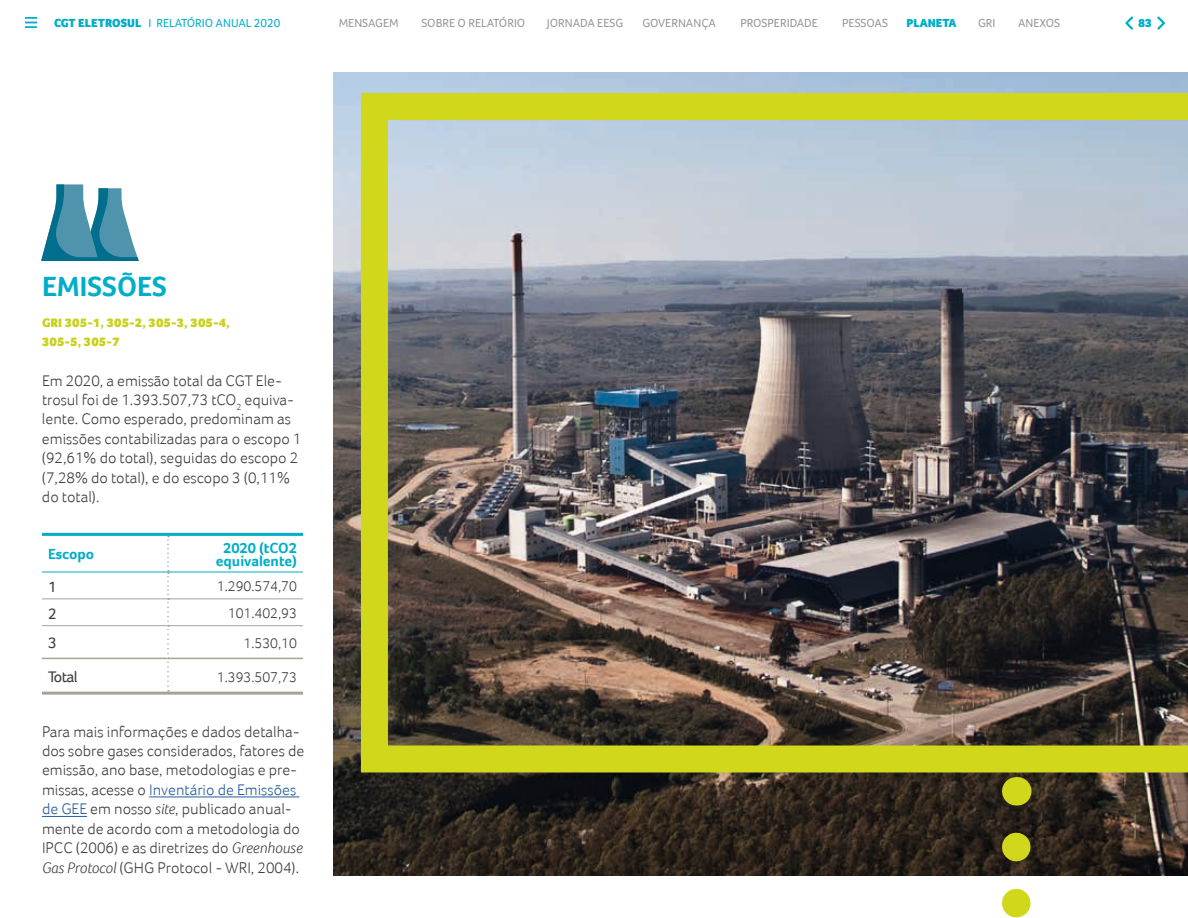
<style>
.page{position:relative;width:1188px;height:918px;background:#fff}
.page>*{position:absolute;margin:0;border:0;box-sizing:border-box;transform-origin:0 0}
.t1{font:700 28.5px "Foco";color:#00aec7}
.t2{font:300 15.75px/19.5px "Foco";color:#3d3d3c}
.t3{font:15.75px "Foco";letter-spacing:-.04em;color:#3d3d3c}
.t4{font:700 15px/13.5px "Foco";color:#00aec7;text-align:center}
.t5{font:300 14.55px "Foco";color:#3d3d3c}
.t6{font:900 12.75px/19.5px "Foco";color:#c9d11d}
.t7{font:12px "Foco";color:#949699}
.t8{font:12px "Foco";color:#00aec7}
.t9{font:900 12px "Foco";color:#00aec7}
.s1{font-weight:900}
.s2{color:#275b9c}
.s3{font-style:italic}
</style>
<div class="page">
<svg style="left:25px;top:17px;width:12px;height:11px"></svg>
<svg style="left:1157px;top:16px;width:8px;height:14px"></svg>
<svg style="left:1125px;top:16px;width:9px;height:14px"></svg>
<img style="left:333px;top:72px;width:855px;height:804px">
<img style="left:361px;top:93px;width:827px;height:679px">
<svg style="left:41px;top:184px;width:98px;height:77px"></svg>
<hr style="left:42px;top:533px;width:126px;height:3px;background:#00aec7">
<hr style="left:168px;top:533px;width:135px;height:3px;background:#00aec7">
<hr style="left:42px;top:572px;width:126px;height:1px;background:#00aec7">
<hr style="left:168px;top:572px;width:135px;height:1px;background:#00aec7">
<hr style="left:42px;top:658px;width:125px;height:1px;background:#aaa196">
<hr style="left:169px;top:658px;width:134px;height:1px;background:#aaa196">
<hr style="left:42px;top:598px;width:125px;height:1px;background:#aaa196">
<hr style="left:169px;top:598px;width:134px;height:1px;background:#aaa196">
<hr style="left:42px;top:625px;width:125px;height:1px;background:#aaa196">
<hr style="left:169px;top:625px;width:134px;height:1px;background:#aaa196">
<hr style="left:42px;top:692px;width:126px;height:3px;background:#aaa196">
<hr style="left:168px;top:692px;width:135px;height:3px;background:#aaa196">
<svg style="left:167px;top:536px;width:2px;height:156px"></svg>
<hr style="left:149px;top:797px;width:150px;height:1px;background:#275b9c">
<hr style="left:42px;top:816px;width:45px;height:1px;background:#275b9c">
<svg style="left:1002px;top:819px;width:29px;height:84px"></svg>
<svg style="left:1016px;top:777px;width:1px;height:29px"></svg>
<p class="t8" style="left:54px;top:15px;width:228px"><span class="s1">CGT ELETROSUL</span> I RELATÓRIO ANUAL 2020</p>
<p class="t7" style="left:339px;top:15px;width:61px">MENSAGEM</p>
<p class="t7" style="left:421px;top:15px;width:105px">SOBRE O RELATÓRIO</p>
<p class="t7" style="left:547px;top:15px;width:78px">JORNADA EESG</p>
<p class="t7" style="left:642px;top:15px;width:75px">GOVERNANÇA</p>
<p class="t7" style="left:741px;top:15px;width:79px">PROSPERIDADE</p>
<p class="t7" style="left:842px;top:15px;width:47px">PESSOAS</p>
<p class="t9" style="left:906px;top:15px;width:52px">PLANETA</p>
<p class="t7" style="left:978px;top:15px;width:19px">GRI</p>
<p class="t7" style="left:1018px;top:15px;width:43px">ANEXOS</p>
<p class="t9" style="left:1138px;top:15px;width:16px">83</p>
<h1 class="t1" style="left:42px;top:268px;width:126px">EMISSÕES</h1>
<p class="t6" style="left:42px;top:313px;width:189px">GRI 305-1, 305-2, 305-3, 305-4,<br>305-5, 305-7</p>
<p class="t2" style="left:42px;top:370px;width:261px">Em 2020, a emissão total da CGT Ele&shy;trosul foi de 1.393.507,73 tCO<sub>2</sub> equiva&shy;lente. Como esperado, predominam as emissões contabilizadas para o escopo 1 (92,61% do total), seguidas do escopo 2 (7,28% do total), e do escopo 3 (0,11% do total).</p>
<p class="t4" style="left:48px;top:547px;width:48px">Escopo</p>
<p class="t4" style="left:216px;top:541px;width:83px">2020 (tCO2 equivalente)</p>
<p class="t3" style="left:48px;top:576px;width:10px">1</p>
<p class="t5" style="left:217px;top:578px;width:82px">1.290.574,70</p>
<p class="t3" style="left:48px;top:603px;width:10px">2</p>
<p class="t5" style="left:228px;top:605px;width:71px">101.402,93</p>
<p class="t3" style="left:48px;top:633px;width:10px">3</p>
<p class="t5" style="left:244px;top:635px;width:55px">1.530,10</p>
<p class="t3" style="left:48px;top:666px;width:31px">Total</p>
<p class="t5" style="left:217px;top:668px;width:82px">1.393.507,73</p>
<p class="t2" style="left:42px;top:721px;width:264px">Para mais informações e dados detalha&shy;dos sobre gases considerados, fatores de emissão, ano base, metodologias e pre&shy;missas, acesse o <span class="s2">Inventário de Emissões de GEE</span> em nosso <span class="s3">site</span>, publicado anual&shy;mente de acordo com a metodologia do IPCC (2006) e as diretrizes do <span class="s3">Greenhouse Gas Protocol</span> (GHG Protocol - WRI, 2004).</p>
</div>
